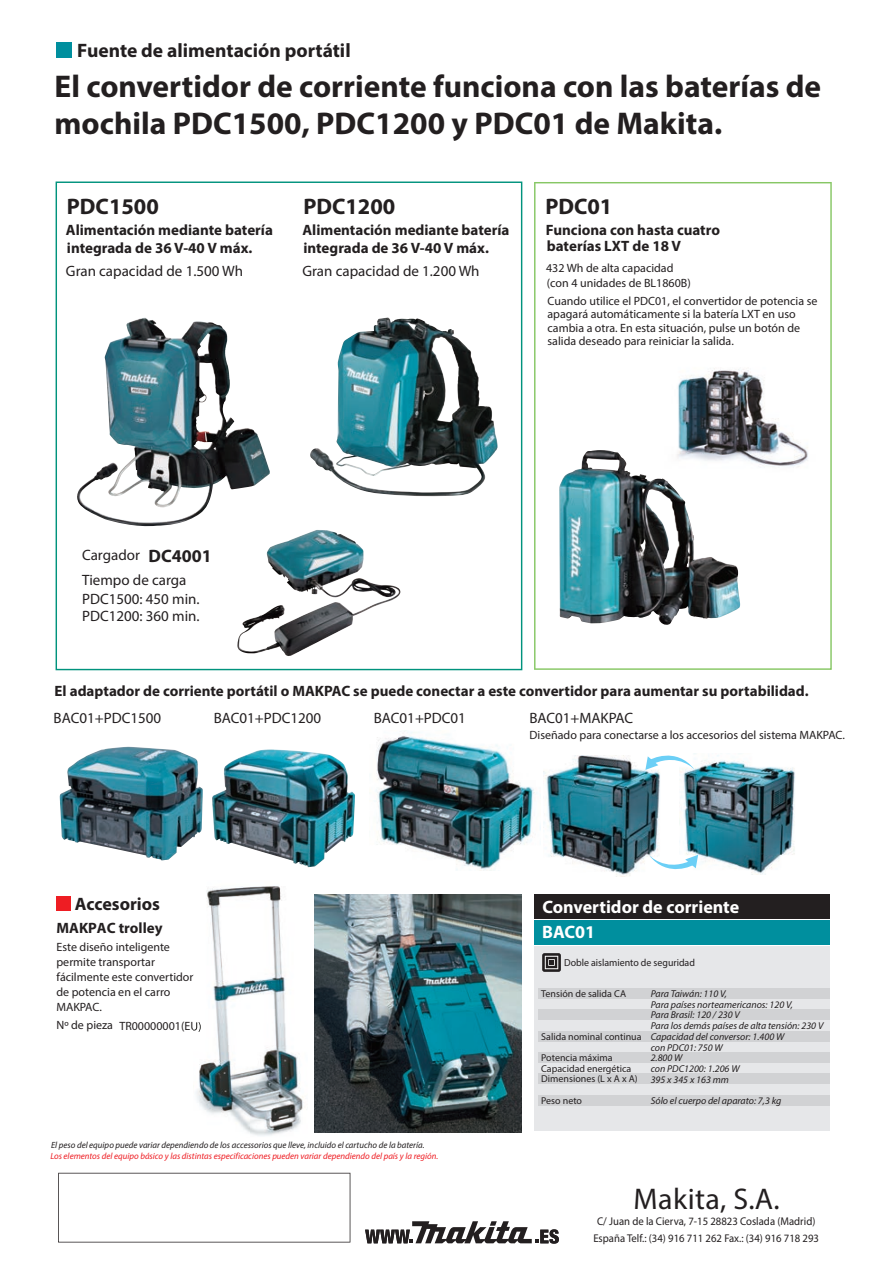
<style>
.page{position:relative;width:893px;height:1263px;background:#fff}
.page>*{position:absolute;margin:0;border:0;box-sizing:border-box;transform-origin:0 0}
.t1{font:700 31.5px/37.8px "Myriad Pro";color:#231f20}
.t2{font:700 condensed 30px "Helvetica Neue LT Std";letter-spacing:.01em;color:#231f20}
.t3{font:700 22.5px "Myriad Pro";color:#231f20}
.t4{font:700 19.5px "Myriad Pro";color:#231f20}
.t5{font:700 18px "Myriad Pro";color:#fff}
.t6{font:700 18px "Myriad Pro";color:#231f20}
.t7{font:700 15px/18px "Myriad Pro";color:#231f20}
.t8{font:15px/24.6px "Myriad Pro";color:#231f20}
.t9{font:12px/15px "Myriad Pro";color:#231f20}
.t10{font:100 11.25px/16.5px "Helvetica Neue LT Std";color:#231f20;text-align:center;scale:.95 1}
.t11{font:10.2px "Myriad Pro";color:#231f20}
.t12{font:italic 10.05px/10.6px "Myriad Pro";color:#231f20}
.t13{font:10.05px/21.3px "Myriad Pro";color:#231f20}
.t14{font:italic 9px "Myriad Pro";color:#ee1d23}
.t15{font:italic 9px "Myriad Pro";color:#231f20}
.s1{font-weight:700;font-size:18px}
</style>
<div class="page">
<div style="left:535px;top:946px;width:295px;height:185px;background:#e6e7e9"></div>
<div style="left:539px;top:988px;width:291px;height:11px;background:#d1d2d4"></div>
<div style="left:539px;top:1009px;width:291px;height:11px;background:#d1d2d4"></div>
<div style="left:539px;top:1031px;width:291px;height:10px;background:#d1d2d4"></div>
<div style="left:539px;top:1052px;width:291px;height:11px;background:#d1d2d4"></div>
<div style="left:539px;top:1073px;width:291px;height:11px;background:#d1d2d4"></div>
<div style="left:539px;top:1095px;width:291px;height:11px;background:#d1d2d4"></div>
<div style="left:535px;top:894px;width:295px;height:25px;background:#231f20"></div>
<div style="left:535px;top:920px;width:295px;height:24px;background:#008f9e"></div>
<div style="left:56px;top:896px;width:15px;height:15px;background:#ee1d23"></div>
<hr style="left:892px;top:1089px;width:1px;height:174px;background:#231f20">
<svg style="left:542px;top:953px;width:19px;height:19px"></svg>
<div style="left:56px;top:43px;width:16px;height:15px;background:#008f9e"></div>
<svg style="left:534px;top:182px;width:298px;height:488px"></svg>
<img style="left:650px;top:354px;width:178px;height:118px">
<svg style="left:56px;top:182px;width:466px;height:488px"></svg>
<img style="left:309px;top:317px;width:189px;height:179px">
<img style="left:267px;top:530px;width:132px;height:116px">
<img style="left:74px;top:318px;width:196px;height:210px">
<img style="left:196px;top:886px;width:107px;height:250px">
<svg style="left:193px;top:1022px;width:8px;height:10px"></svg>
<img style="left:376px;top:730px;width:159px;height:141px">
<img style="left:679px;top:755px;width:116px;height:120px">
<img style="left:544px;top:755px;width:116px;height:121px">
<img style="left:559px;top:451px;width:181px;height:175px">
<img style="left:314px;top:895px;width:208px;height:237px">
<svg style="left:645px;top:753px;width:50px;height:17px"></svg>
<svg style="left:649px;top:855px;width:49px;height:21px"></svg>
<img style="left:60px;top:747px;width:135px;height:113px">
<img style="left:212px;top:750px;width:143px;height:117px">
<svg style="left:58px;top:1173px;width:292px;height:69px"></svg>
<svg style="left:365px;top:1221px;width:194px;height:22px"></svg>
<h3 class="t4" style="left:77px;top:38px;width:275px">Fuente de alimentación portátil</h3>
<h1 class="t1" style="left:55px;top:66px;width:768px">El convertidor de corriente funciona con las baterías de mochila PDC1500, PDC1200 y PDC01 de Makita.</h1>
<h3 class="t3" style="left:67px;top:192px;width:94px">PDC1500</h3>
<h3 class="t3" style="left:303px;top:192px;width:94px">PDC1200</h3>
<p class="t7" style="left:66px;top:220px;width:209px">Alimentación mediante batería integrada de 36 V-40 V máx.</p>
<p class="t7" style="left:302px;top:220px;width:209px">Alimentación mediante batería integrada de 36 V-40 V máx.</p>
<p class="t8" style="left:66px;top:258px;width:179px">Gran capacidad de 1.500 Wh</p>
<p class="t8" style="left:302px;top:258px;width:179px">Gran capacidad de 1.200 Wh</p>
<h3 class="t3" style="left:545px;top:192px;width:69px">PDC01</h3>
<p class="t7" style="left:546px;top:221px;width:176px;line-height:16.5px">Funciona con hasta cuatro baterías LXT de 18 V</p>
<p class="t9" style="left:546px;top:261px;width:146px;line-height:14.4px">432 Wh de alta capacidad (con 4 unidades de BL1860B)</p>
<p class="t9" style="left:547px;top:294px;width:271px;line-height:13.5px">Cuando utilice el PDC01, el convertidor de potencia se apagará automáticamente si la batería LXT en uso cambia a otra. En esta situación, pulse un botón de salida deseado para reiniciar la salida.</p>
<p class="t8" style="left:82px;top:542px;width:131px">Cargador <span class="s1">DC4001<br></span>Tiempo de carga</p>
<p class="t8" style="left:82px;top:590px;width:119px;line-height:17.5px">PDC1500: 450 min.<br>PDC1200: 360 min.</p>
<p class="t7" style="left:55px;top:681px;width:755px">El adaptador de corriente portátil o MAKPAC se puede conectar a este convertidor para aumentar su portabilidad.</p>
<p class="t8" style="left:54px;top:705px;width:109px">BAC01+PDC1500</p>
<p class="t8" style="left:214px;top:705px;width:109px">BAC01+PDC1200</p>
<p class="t8" style="left:374px;top:705px;width:94px">BAC01+PDC01</p>
<p class="t8" style="left:529px;top:705px;width:105px">BAC01+MAKPAC</p>
<p class="t9" style="left:530px;top:727px;width:317px">Diseñado para conectarse a los accesorios del sistema MAKPAC.</p>
<h3 class="t6" style="left:75px;top:892px;width:87px">Accesorios</h3>
<h3 class="t5" style="left:542px;top:895px;width:198px">Convertidor de corriente</h3>
<p class="t7" style="left:56px;top:919px;width:108px">MAKPAC trolley</p>
<p class="t9" style="left:56px;top:939px;width:138px">Este diseño inteligente permite transportar fácilmente este convertidor de potencia en el carro<br>MAKPAC.</p>
<p class="t9" style="left:56px;top:1019px;width:147px">Nº de pieza TR00000001(EU)</p>
<p class="t15" style="left:51px;top:1139px;width:375px">El peso del equipo puede variar dependiendo de los accessorios que lleve, incluido el cartucho de la batería.</p>
<p class="t14" style="left:50px;top:1150px;width:389px">Los elementos del equipo básico y las distintas especificaciones pueden variar dependiendo del país y la región.</p>
<h3 class="t5" style="left:542px;top:920px;width:54px">BAC01</h3>
<p class="t11" style="left:564px;top:956px;width:132px">Doble aislamiento de seguridad</p>
<p class="t13" style="left:541px;top:983px;width:86px">Tensión de salida CA</p>
<p class="t13" style="left:541px;top:1025px;width:102px">Salida nominal continua<br>Potencia máxima</p>
<p class="t13" style="left:541px;top:1063px;width:98px;line-height:10.6px">Capacidad energética<br>Dimensiones (L x A x A)</p>
<p class="t13" style="left:541px;top:1090px;width:42px">Peso neto</p>
<p class="t12" style="left:651px;top:988px;width:174px">Para Taiwán: 110 V,<br>Para países norteamericanos: 120 V,<br>Para Brasil: 120 / 230 V<br>Para los demás países de alta tensión: 230 V<br>Capacidad del conversor: 1.400 W<br>con PDC01: 750 W<br>2.800 W<br>con PDC1200: 1.206 W<br>395 x 345 x 163 mm</p>
<p class="t12" style="left:651px;top:1095px;width:132px">Sólo el cuerpo del aparato: 7,3 kg</p>
<h2 class="t2" style="left:634px;top:1180px;width:148px">Makita, S.A.</h2>
<p class="t10" style="left:593px;top:1213px;width:239px">C/ Juan de la Cierva, 7-15 28823 Coslada (Madrid)<br>España Telf.: (34) 916 711 262 Fax.: (34) 916 718 293</p>
</div>
